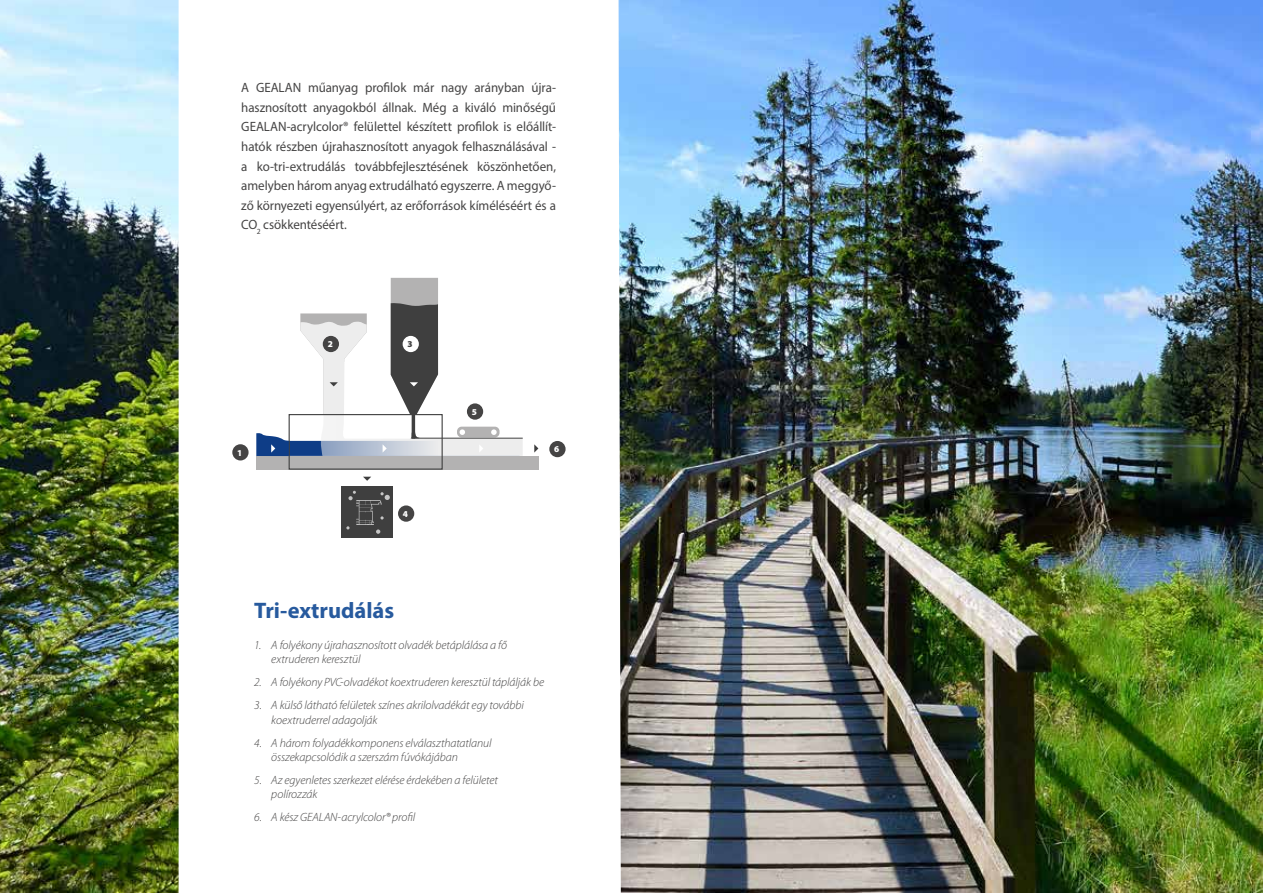
<style>
.page{position:relative;width:1263px;height:893px;background:#fff}
.page>*{position:absolute;margin:0;border:0;box-sizing:border-box;transform-origin:0 0}
.t1{font:700 22.5px "Myriad Pro";color:#275a9e}
.t2{font:13.5px/19.6px "Myriad Pro";letter-spacing:-.005em;color:#454444;text-align:justify;scale:.96 1}
.t3{font:italic 300 12px/14.4px "Myriad Pro";letter-spacing:-.005em;color:#454444}
.t4{font:900 9px "Myriad Pro";color:#fff}
.t5{font:900 9px "Myriad Pro";color:#3f3f3f}
</style>
<div class="page">
<img style="left:0;top:0;width:1263px;height:893px">
<svg style="left:179px;top:0;width:442px;height:893px"></svg>
<div style="left:256px;top:456px;width:282px;height:14px;background:#b3b2b2"></div>
<div style="left:342px;top:487px;width:51px;height:51px;background:#3f3f3f"></div>
<svg style="left:346px;top:491px;width:44px;height:43px"></svg>
<div style="left:273px;top:441px;width:247px;height:15px;background:#0e3d87"></div>
<div style="left:289px;top:414px;width:154px;height:56px;border:1px solid #3f3f3f"></div>
<svg style="left:534px;top:444px;width:4px;height:9px"></svg>
<svg style="left:363px;top:477px;width:8px;height:4px"></svg>
<svg style="left:256px;top:432px;width:33px;height:24px"></svg>
<svg style="left:300px;top:278px;width:223px;height:178px"></svg>
<hr style="left:187px;top:781px;width:55px;height:1px;background:#fff">
<div style="left:232px;top:444px;width:17px;height:16px;background:#454444;border-radius:50%"></div>
<div style="left:398px;top:505px;width:16px;height:17px;background:#454444;border-radius:50%"></div>
<div style="left:467px;top:403px;width:16px;height:17px;background:#454444;border-radius:50%"></div>
<div style="left:549px;top:441px;width:17px;height:16px;background:#454444;border-radius:50%"></div>
<div style="left:323px;top:336px;width:16px;height:16px;background:#454444;border-radius:50%"></div>
<div style="left:403px;top:336px;width:16px;height:16px;background:#fff;border-radius:50%"></div>
<p class="t2" style="left:241px;top:77px;width:329px">A GEALAN műanyag profilok már nagy arányban újra&shy;hasznosított anyagokból állnak. Még a kiváló minőségű GEALAN-acrylcolor® felülettel készített profilok is előállít&shy;hatók részben újrahasznosított anyagok felhasználásával - a ko-tri-extrudálás továbbfejlesztésének köszönhetően, amelyben három anyag extrudálható egyszerre. A meggyő&shy;ző környezeti egyensúlyért, az erőforrások kíméléséért és a CO<sub>2</sub> csökkentéséért.</p>
<p class="t4" style="left:237px;top:447px;width:7px">1</p>
<p class="t4" style="left:328px;top:338px;width:7px">2</p>
<p class="t5" style="left:407px;top:338px;width:7px">3</p>
<p class="t4" style="left:403px;top:508px;width:7px">4</p>
<p class="t4" style="left:472px;top:406px;width:7px">5</p>
<p class="t4" style="left:554px;top:443px;width:7px">6</p>
<h1 class="t1" style="left:254px;top:595px;width:141px">Tri-extrudálás</h1>
<p class="t3" style="left:271px;top:638px;width:237px;text-indent:-17px">1. A folyékony újrahasznosított olvadék betáplálása a fő extruderen keresztül</p>
<p class="t3" style="left:254px;top:675px;width:291px">2. A folyékony PVC-olvadékot koextruderen keresztül táplálják be</p>
<p class="t3" style="left:271px;top:698px;width:254px;text-indent:-17px">3. A külső látható felületek színes akrilolvadékát egy további koextruderrel adagolják</p>
<p class="t3" style="left:271px;top:735px;width:222px;text-indent:-17px">4. A három folyadékkomponens elválaszthatatlanul összekapcsolódik a szerszám fúvókájában</p>
<p class="t3" style="left:271px;top:773px;width:228px;text-indent:-17px">5. Az egyenletes szerkezet elérése érdekében a felületet polírozzák</p>
<p class="t3" style="left:254px;top:810px;width:162px">6. A kész GEALAN-acrylcolor® profil</p>
</div>
